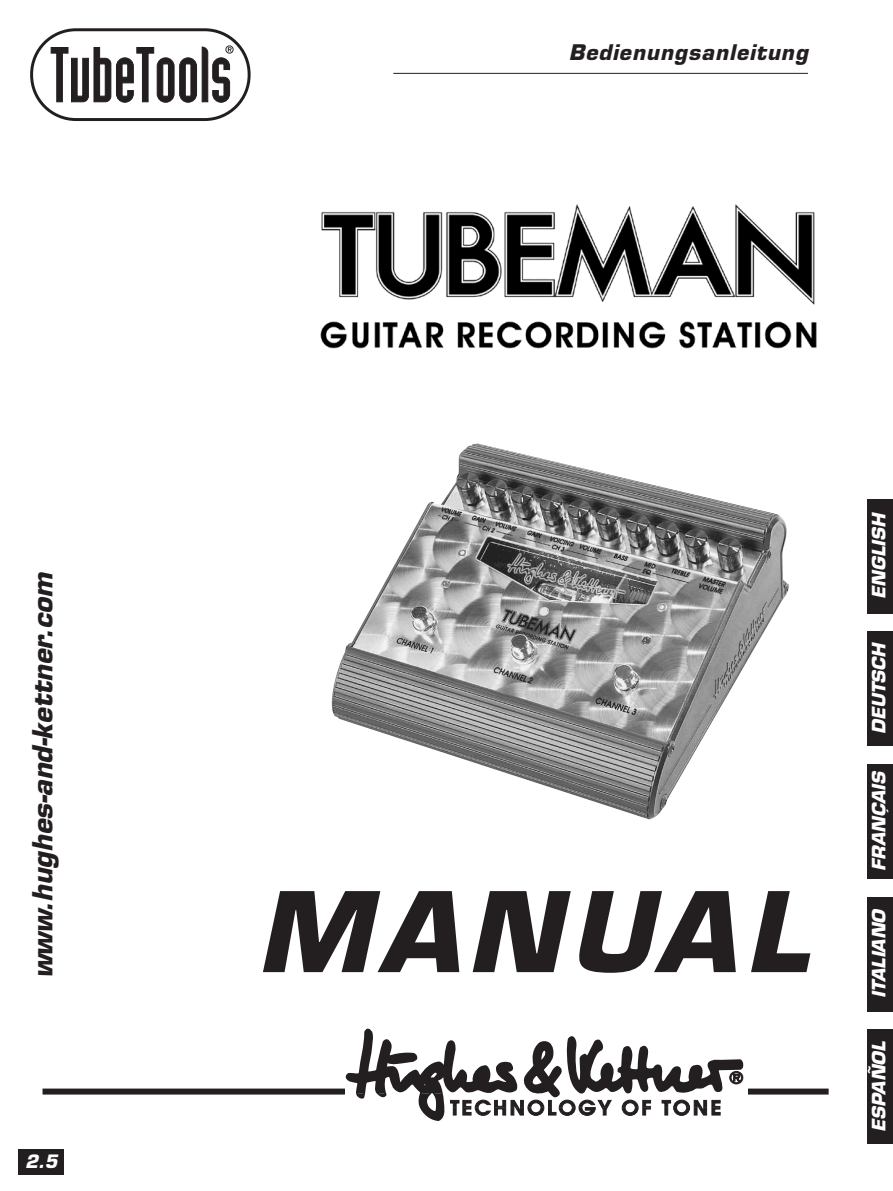
<style>
.page{position:relative;width:893px;height:1191px;background:#fff}
.page>*{position:absolute;margin:0;border:0;box-sizing:border-box;transform-origin:0 0}
.t1{font:italic 700 108px "Eurostile";letter-spacing:.075em;color:#231f20}
.t2{font:italic 700 27px "Eurostile";color:#231f20}
.t3{font:italic 700 21px "Eurostile";letter-spacing:.05em;color:#231f20}
.t4{font:italic 700 18px "Eurostile";color:#fff}
</style>
<div class="page">
<div style="left:867px;top:499px;width:26px;height:114px;background:#231f20"></div>
<div style="left:867px;top:631px;width:26px;height:115px;background:#231f20"></div>
<div style="left:867px;top:764px;width:26px;height:115px;background:#231f20"></div>
<div style="left:867px;top:896px;width:26px;height:115px;background:#231f20"></div>
<div style="left:867px;top:1029px;width:26px;height:115px;background:#231f20"></div>
<hr style="left:393px;top:73px;width:415px;height:1px;background:#231f20">
<div style="left:43px;top:1088px;width:786px;height:6px;background:#231f20"></div>
<div style="left:346px;top:1028px;width:402px;height:104px;background:#fff"></div>
<svg style="left:346px;top:1028px;width:397px;height:93px"></svg>
<img style="left:320px;top:204px;width:497px;height:145px">
<img style="left:332px;top:443px;width:457px;height:376px">
<div style="left:30px;top:28px;width:221px;height:93px;border:3px solid #231f20;border-radius:44px"></div>
<svg style="left:50px;top:45px;width:184px;height:58px"></svg>
<div style="left:19px;top:1149px;width:45px;height:26px;background:#231f20"></div>
<h2 class="t2" style="left:26px;top:978px;width:408px;rotate:-90deg">www.hughes-and-kettner.com</h2>
<p class="t4" style="left:25px;top:1150px;width:34px">2.5</p>
<p class="t3" style="left:569px;top:39px;width:241px">Bedienungsanleitung</p>
<h1 class="t1" style="left:256px;top:865px;width:553px">MANUAL</h1>
<p class="t4" style="left:868px;top:599px;width:88px;rotate:-90deg">ENGLISH</p>
<p class="t4" style="left:868px;top:734px;width:94px;rotate:-90deg">DEUTSCH</p>
<p class="t4" style="left:868px;top:870px;width:102px;rotate:-90deg">FRANÇAIS</p>
<p class="t4" style="left:868px;top:998px;width:92px;rotate:-90deg">ITALIANO</p>
<p class="t4" style="left:868px;top:1132px;width:93px;rotate:-90deg">ESPAñOL</p>
</div>
